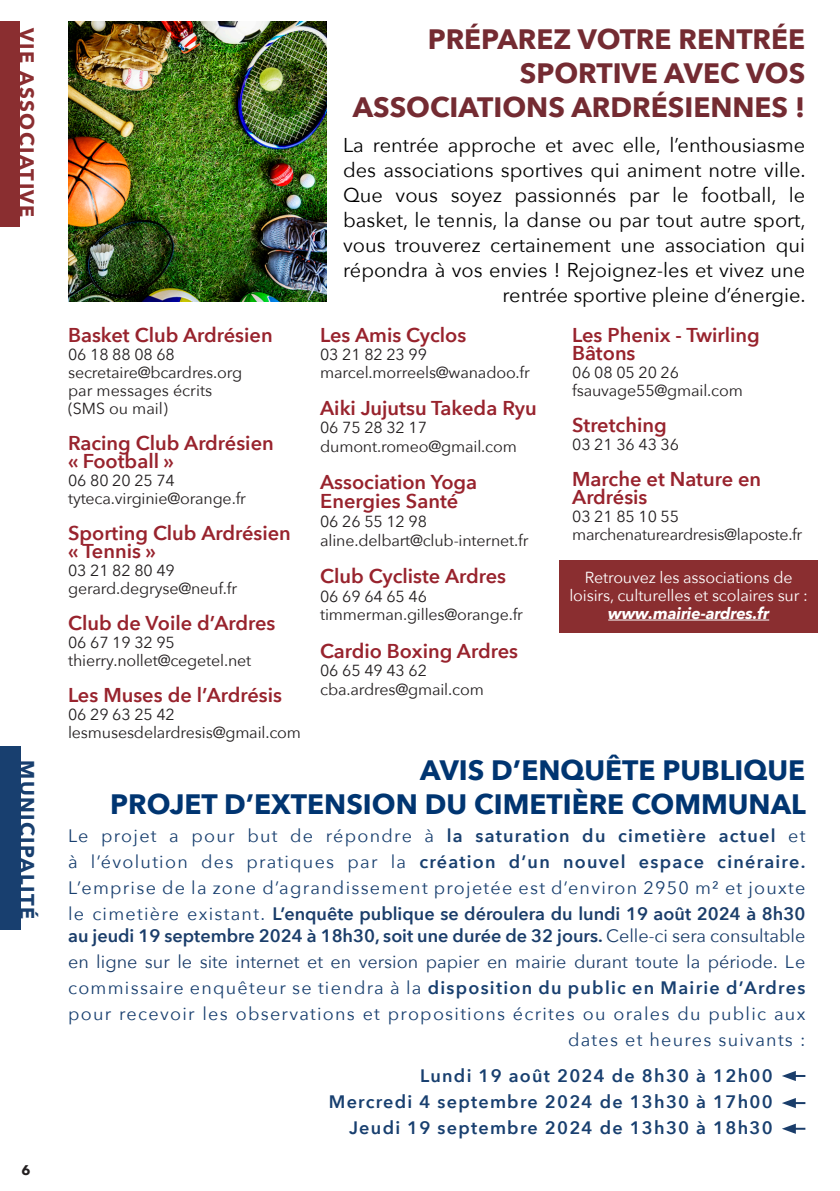
<style>
.page{position:relative;width:840px;height:1191px;background:#fff}
.page>*{position:absolute;margin:0;border:0;box-sizing:border-box;transform-origin:0 0}
.t1{font:700 28px/33.6px "Avenir Next";color:#742b32;text-align:right}
.t2{font:700 28px "Avenir Next";color:#003571}
.t3{font:20px/25px "Avenir Next";color:#000001;text-align:right}
.t4{font:600 20px/18px "Avenir Next";color:#98232d}
.t5{font:700 20px "Avenir Next";letter-spacing:.07em;color:#8b2e31}
.t6{font:700 20px "Avenir Next";letter-spacing:.07em;color:#183f6f}
.t7{font:18px/26px "Avenir Next";letter-spacing:.07em;color:#183f6f;text-align:justify}
.t8{font:600 18px "Avenir Next";letter-spacing:.07em;color:#183f6f}
.t9{font:16px "Avenir Next";letter-spacing:-.01em;color:#231f20}
.t10{font:16px/18px "Avenir Next";letter-spacing:-.01em;color:#fff;text-align:center}
.t11{font:italic 700 16px "Avenir Next";letter-spacing:-.01em;color:#fff}
.t12{font:700 14px "Avenir Next";color:#231f20}
.s1{font-weight:600}
.s2{font-weight:600;color:#1a3d6a}
.s3{color:#1a3d6a}
</style>
<div class="page">
<div style="left:0;top:746px;width:20px;height:183px;background:#183f6f"></div>
<img style="left:68px;top:21px;width:259px;height:281px">
<div style="left:559px;top:560px;width:258px;height:72px;background:#8a2e30"></div>
<hr style="left:608px;top:619px;width:160px;height:1px;background:#fff">
<div style="left:0;top:21px;width:20px;height:205px;background:#8a2e30"></div>
<svg style="left:782px;top:1071px;width:23px;height:10px"></svg>
<svg style="left:782px;top:1098px;width:23px;height:10px"></svg>
<svg style="left:782px;top:1123px;width:23px;height:10px"></svg>
<p class="t5" style="left:44px;top:28px;width:191px;rotate:90deg">VIE ASSOCIATIVE</p>
<p class="t6" style="left:44px;top:760px;width:160px;rotate:90deg">MUNICIPALITÉ</p>
<p class="t12" style="left:21px;top:1158px;width:11px">6</p>
<p class="t1" style="left:427px;top:22px;width:379px">PRÉPAREZ VOTRE RENTRÉE<br>SPORTIVE AVEC VOS</p>
<p class="t1" style="left:352px;top:89px;width:454px">ASSOCIATIONS ARDRÉSIENNES !</p>
<p class="t4" style="left:68px;top:325px;width:206px">Basket Club Ardrésien</p>
<p class="t9" style="left:68px;top:341px;width:108px">06 18 88 08 68</p>
<p class="t9" style="left:68px;top:359px;width:176px">secretaire@bcardres.org</p>
<p class="t9" style="left:68px;top:377px;width:145px">par messages écrits</p>
<p class="t9" style="left:68px;top:395px;width:101px">(SMS ou mail)</p>
<p class="t4" style="left:68px;top:433px;width:207px">Racing Club Ardrésien</p>
<p class="t4" style="left:68px;top:451px;width:107px">« Football »</p>
<p class="t9" style="left:68px;top:467px;width:108px">06 80 20 25 74</p>
<p class="t9" style="left:68px;top:485px;width:179px">tyteca.virginie@orange.fr</p>
<p class="t4" style="left:68px;top:523px;width:224px">Sporting Club Ardrésien « Tennis »</p>
<p class="t9" style="left:68px;top:557px;width:108px">03 21 82 80 49</p>
<p class="t9" style="left:68px;top:575px;width:171px">gerard.degryse@neuf.fr</p>
<p class="t4" style="left:68px;top:613px;width:209px">Club de Voile d’Ardres</p>
<p class="t9" style="left:68px;top:629px;width:108px">06 67 19 32 95</p>
<p class="t9" style="left:68px;top:647px;width:184px">thierry.nollet@cegetel.net</p>
<p class="t4" style="left:68px;top:685px;width:215px">Les Muses de l’Ardrésis</p>
<p class="t9" style="left:68px;top:701px;width:108px">06 29 63 25 42</p>
<p class="t9" style="left:68px;top:719px;width:234px">lesmusesdelardresis@gmail.com</p>
<p class="t3" style="left:343px;top:131px;width:464px">La rentrée approche et avec elle, l’enthousiasme des associations sportives qui animent notre ville.<br>Que vous soyez passionnés par le football, le basket, le tennis, la danse ou par tout autre sport, vous trouverez certainement une association qui répondra à vos envies ! Rejoignez-les et vivez une rentrée sportive pleine d’énergie.</p>
<p class="t4" style="left:320px;top:325px;width:148px">Les Amis Cyclos</p>
<p class="t9" style="left:320px;top:341px;width:108px">03 21 82 23 99</p>
<p class="t9" style="left:320px;top:359px;width:211px">marcel.morreels@wanadoo.fr</p>
<p class="t4" style="left:320px;top:398px;width:218px">Aiki Jujutsu Takeda Ryu</p>
<p class="t9" style="left:320px;top:414px;width:108px">06 75 28 32 17</p>
<p class="t9" style="left:320px;top:433px;width:198px">dumont.romeo@gmail.com</p>
<p class="t4" style="left:320px;top:472px;width:158px;line-height:18.8px">Association Yoga<br>Energies Santé</p>
<p class="t9" style="left:320px;top:508px;width:108px">06 26 55 12 98</p>
<p class="t9" style="left:320px;top:526px;width:210px">aline.delbart@club-internet.fr</p>
<p class="t4" style="left:320px;top:566px;width:187px">Club Cycliste Ardres</p>
<p class="t9" style="left:320px;top:582px;width:108px">06 69 64 65 46</p>
<p class="t9" style="left:320px;top:601px;width:204px">timmerman.gilles@orange.fr</p>
<p class="t4" style="left:320px;top:641px;width:199px">Cardio Boxing Ardres</p>
<p class="t9" style="left:320px;top:657px;width:108px">06 65 49 43 62</p>
<p class="t9" style="left:320px;top:676px;width:165px">cba.ardres@gmail.com</p>
<p class="t4" style="left:572px;top:325px;width:189px">Les Phenix - Twirling<br>Bâtons</p>
<p class="t9" style="left:572px;top:359px;width:108px">06 08 05 20 26</p>
<p class="t9" style="left:572px;top:377px;width:172px">fsauvage55@gmail.com</p>
<p class="t4" style="left:572px;top:415px;width:96px">Stretching</p>
<p class="t9" style="left:572px;top:431px;width:108px">03 21 36 43 36</p>
<p class="t4" style="left:572px;top:469px;width:190px">Marche et Nature en<br>Ardrésis</p>
<p class="t9" style="left:572px;top:503px;width:108px">03 21 85 10 55</p>
<p class="t9" style="left:572px;top:521px;width:231px">marchenatureardresis@laposte.fr</p>
<p class="t10" style="left:569px;top:567px;width:240px">Retrouvez les associations de loisirs, culturelles et scolaires sur :</p>
<p class="t11" style="left:608px;top:599px;width:162px">www.mairie-ardres.fr</p>
<p class="t2" style="left:420px;top:746px;width:386px">AVIS D’ENQUÊTE PUBLIQUE</p>
<p class="t2" style="left:110px;top:779px;width:696px">PROJET D’EXTENSION DU CIMETIÈRE COMMUNAL</p>
<p class="t7" style="left:68px;top:822px;width:738px">Le projet a pour but de répondre à <span class="s1">la saturation du cimetière actuel</span> et à l’évolution des pratiques par la <span class="s1">création d’un nouvel espace cinéraire.<br></span>L’emprise de la zone d’agrandissement projetée est d’environ 2950 m² et jouxte le cimetière existant. <span class="s2">L’enquête publique se déroulera du lundi 19 août 2024 à 8h30</span></p>
<p class="t7" style="left:68px;top:921px;width:738px;text-align:right"><span class="s2">au jeudi 19 septembre 2024 à 18h30, soit une durée de 32 jours.</span> <span class="s3">Celle-ci sera consultable en ligne sur le site internet et en version papier en mairie durant toute la période.</span> Le commissaire enquêteur se tiendra à la <span class="s1">disposition du public en Mairie d’Ardres </span>pour recevoir les observations et propositions écrites ou orales du public aux dates et heures suivants :</p>
<p class="t8" style="left:420px;top:1060px;width:354px">Lundi 19 août 2024 de 8h30 à 12h00</p>
<p class="t8" style="left:328px;top:1086px;width:445px">Mercredi 4 septembre 2024 de 13h30 à 17h00</p>
<p class="t8" style="left:349px;top:1112px;width:425px">Jeudi 19 septembre 2024 de 13h30 à 18h30</p>
</div>
